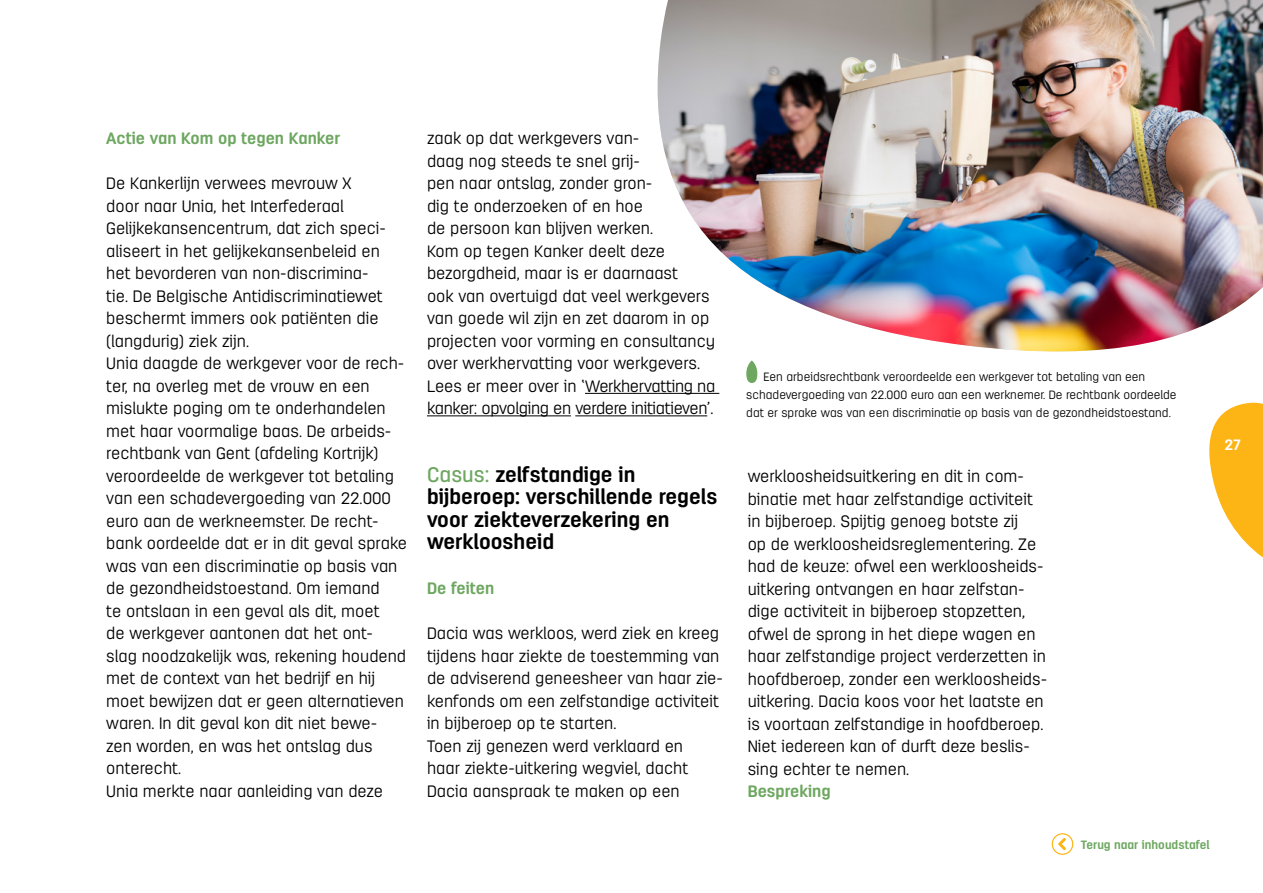
<style>
.page{position:relative;width:1263px;height:893px;background:#fff}
.page>*{position:absolute;margin:0;border:0;box-sizing:border-box;transform-origin:0 0}
.t1{font:700 21px/22.5px "Antartida Rounded";color:#000}
.t2{font:300 16.5px/22.5px "Antartida Rounded";color:#000}
.t3{font:700 16.5px "Antartida Rounded";color:#6da760}
.t4{font:700 15px "Antartida Rounded";color:#fff}
.t5{font:300 12px/18px "Antartida Rounded";color:#000}
.t6{font:700 12px "Antartida Rounded";color:#6da760}
.s1{font-weight:500;color:#6da760}
</style>
<div class="page">
<svg style="left:1209px;top:402px;width:54px;height:156px"></svg>
<hr style="left:585px;top:393px;width:134px;height:1px;background:#000">
<hr style="left:427px;top:415px;width:144px;height:1px;background:#000">
<hr style="left:575px;top:415px;width:132px;height:1px;background:#000">
<div style="left:1052px;top:833px;width:21px;height:22px;border:1px solid #fdb515;border-radius:50%"></div>
<svg style="left:1058px;top:838px;width:8px;height:12px"></svg>
<img style="left:657px;top:0;width:606px;height:352px">
<svg style="left:746px;top:360px;width:11px;height:23px"></svg>
<p class="t3" style="left:106px;top:129px;width:235px">Actie van Kom op tegen Kanker</p>
<p class="t2" style="left:106px;top:172px;width:302px">De Kankerlijn verwees mevrouw X<br>door naar Unia, het Interfederaal Gelijkekansencentrum, dat zich speci&shy;aliseert in het gelijkekansenbeleid en het bevorderen van non-discrimina-<br>tie. De Belgische Antidiscriminatiewet beschermt immers ook patiënten die (langdurig) ziek zijn.<br>Unia daagde de werkgever voor de rech&shy;ter, na overleg met de vrouw en een mislukte poging om te onderhandelen met haar voormalige baas. De arbeids&shy;rechtbank van Gent (afdeling Kortrijk) veroordeelde de werkgever tot betaling van een schadevergoeding van 22.000 euro aan de werkneemster. De recht&shy;bank oordeelde dat er in dit geval sprake was van een discriminatie op basis van de gezondheidstoestand. Om iemand<br>te ontslaan in een geval als dit, moet<br>de werkgever aantonen dat het ont&shy;slag noodzakelijk was, rekening houdend met de context van het bedrijf en hij moet bewijzen dat er geen alternatieven waren. In dit geval kon dit niet bewe-<br>zen worden, en was het ontslag dus onterecht.<br>Unia merkte naar aanleiding van deze</p>
<p class="t2" style="left:427px;top:127px;width:290px">zaak op dat werkgevers van-<br>daag nog steeds te snel grij-<br>pen naar ontslag, zonder gron-<br>dig te onderzoeken of en hoe<br>de persoon kan blijven werken.<br>Kom op tegen Kanker deelt deze bezorgdheid, maar is er daarnaast<br>ook van overtuigd dat veel werkgevers van goede wil zijn en zet daarom in op projecten voor vorming en consultancy over werkhervatting voor werkgevers.<br>Lees er meer over in ‘Werkhervatting na kanker: opvolging en verdere initiatieven’.</p>
<p class="t1" style="left:427px;top:463px;width:292px"><span class="s1">Casus:</span> zelfstandige in bijberoep: verschillende regels voor ziekteverzekering en werkloosheid</p>
<p class="t3" style="left:427px;top:579px;width:69px">De feiten</p>
<p class="t2" style="left:427px;top:622px;width:297px">Dacia was werkloos, werd ziek en kreeg tijdens haar ziekte de toestemming van de adviserend geneesheer van haar zie&shy;kenfonds om een zelfstandige activiteit in bijberoep op te starten.<br>Toen zij genezen werd verklaard en<br>haar ziekte-uitkering wegviel, dacht Dacia aanspraak te maken op een</p>
<p class="t5" style="left:746px;top:368px;width:432px;text-indent:17px">Een arbeidsrechtbank veroordeelde een werkgever tot betaling van een schadevergoeding van 22.000 euro aan een werknemer. De rechtbank oordeelde dat er sprake was van een discriminatie op basis van de gezondheidstoestand.</p>
<p class="t2" style="left:748px;top:465px;width:301px">werkloosheidsuitkering en dit in com&shy;binatie met haar zelfstandige activiteit in bijberoep. Spijtig genoeg botste zij<br>op de werkloosheidsreglementering. Ze had de keuze: ofwel een werkloosheids&shy;uitkering ontvangen en haar zelfstan&shy;dige activiteit in bijberoep stopzetten, ofwel de sprong in het diepe wagen en haar zelfstandige project verderzetten in hoofdberoep, zonder een werkloosheids&shy;uitkering. Dacia koos voor het laatste en is voortaan zelfstandige in hoofdberoep.<br>Niet iedereen kan of durft deze beslis&shy;sing echter te nemen.</p>
<p class="t3" style="left:748px;top:782px;width:85px">Bespreking</p>
<p class="t4" style="left:1224px;top:436px;width:17px">27</p>
<p class="t6" style="left:1081px;top:838px;width:130px">Terug naar inhoudstafel</p>
</div>
